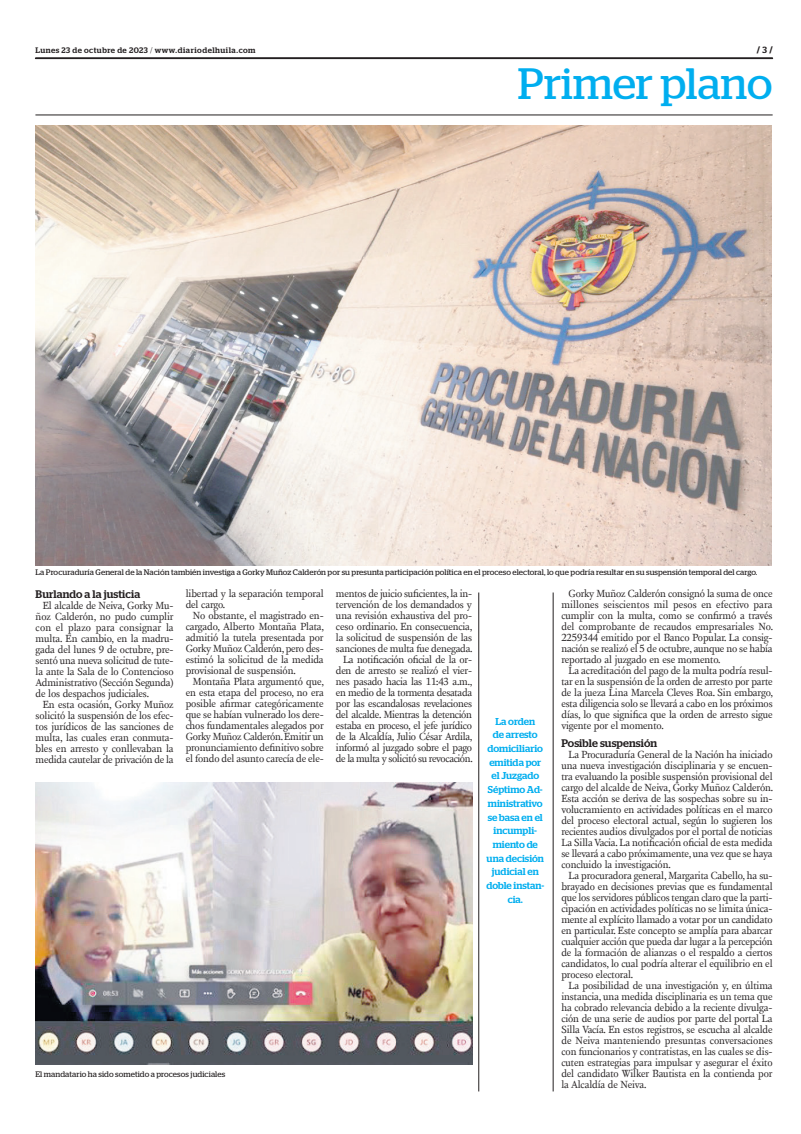
<style>
.page{position:relative;width:801px;height:1134px;background:#fff}
.page>*{position:absolute;margin:0;border:0;box-sizing:border-box;transform-origin:0 0}
.t1{font:43.9px "Stag";color:#00aeef}
.t2{font:500 11px "Stag";letter-spacing:.01em;color:#231f20}
.t3{font:10.6px/11px "New Fournier BP";letter-spacing:-.02em;color:#231f20;text-align:justify}
.t4{font:500 10px/13.7px "Stag";color:#00aeef;text-align:center}
.t5{font:700 9px "Stag";color:#231f20}
.t6{font:8px "Stag";letter-spacing:.01em;color:#231f20}
.t7{font:500 8px "Stag";letter-spacing:.06em;color:#231f20}
.s1{font-weight:300}
.s2{font-weight:500}
</style>
<div class="page">
<svg style="left:35px;top:58px;width:738px;height:1px"></svg>
<hr style="left:35px;top:115px;width:737px;height:1px;background:#231f20">
<img style="left:36px;top:782px;width:436px;height:282px">
<img style="left:36px;top:125px;width:735px;height:440px">
<hr style="left:478px;top:592px;width:1px;height:499px;background:#231f20">
<hr style="left:553px;top:592px;width:1px;height:499px;background:#231f20">
<p class="t7" style="left:35px;top:45px;width:222px">Lunes 23 de octubre de 2023 <span class="s1">/</span> www.diariodelhuila.com</p>
<p class="t5" style="left:757px;top:45px;width:17px">/ <span class="s2">3</span> /</p>
<h1 class="t1" style="left:518px;top:59px;width:256px">Primer plano</h1>
<p class="t6" style="left:35px;top:567px;width:723px">La Procuraduría General de la Nación también investiga a Gorky Muñoz Calderón por su presunta participación política en el proceso electoral, lo que podría resultar en su suspensión temporal del cargo.</p>
<p class="t2" style="left:36px;top:588px;width:106px">Burlando a la justicia</p>
<p class="t3" style="left:36px;top:600px;width:140px;text-indent:7px">El alcalde de Neiva, Gorky Mu&shy;ñoz Calderón, no pudo cumplir con el plazo para consignar la multa. En cambio, en la madru&shy;gada del lunes 9 de octubre, pre&shy;sentó una nueva solicitud de tute&shy;la ante la Sala de lo Contencioso Administrativo (Sección Segunda) de los despachos judiciales.</p>
<p class="t3" style="left:36px;top:699px;width:140px;text-indent:7px">En esta ocasión, Gorky Muñoz solicitó la suspensión de los efec&shy;tos jurídicos de las sanciones de multa, las cuales eran conmuta&shy;bles en arresto y conllevaban la medida cautelar de privación de la</p>
<p class="t3" style="left:186px;top:588px;width:139px">libertad y la separación temporal del cargo.</p>
<p class="t3" style="left:186px;top:610px;width:140px;text-indent:7px">No obstante, el magistrado en&shy;cargado, Alberto Montaña Plata, admitió la tutela presentada por Gorky Muñoz Calderón, pero des&shy;estimó la solicitud de la medida provisional de suspensión.</p>
<p class="t3" style="left:186px;top:676px;width:140px;text-indent:7px">Montaña Plata argumentó que, en esta etapa del proceso, no era posible afirmar categóricamente que se habían vulnerado los dere&shy;chos fundamentales alegados por Gorky Muñoz Calderón. Emitir un pronunciamiento definitivo sobre el fondo del asunto carecía de ele-</p>
<p class="t6" style="left:35px;top:1069px;width:191px">El mandatario ha sido sometido a procesos judiciales</p>
<p class="t3" style="left:336px;top:588px;width:138px;text-align:right">mentos de juicio suficientes, la in&shy;tervención de los demandados y una revisión exhaustiva del pro&shy;ceso ordinario. En consecuencia, la solicitud de suspensión de las sanciones de multa fue denegada.<br>La notificación oficial de la or&shy;den de arresto se realizó el vier&shy;nes pasado hacia las 11:43 a.m., en medio de la tormenta desatada por las escandalosas revelaciones del alcalde. Mientras la detención estaba en proceso, el jefe jurídico de la Alcaldía, Julio César Ardila, informó al juzgado sobre el pago de la multa y solicitó su revocación.</p>
<p class="t3" style="left:561px;top:588px;width:213px;text-indent:7px">Gorky Muñoz Calderón consignó la suma de once millones seiscientos mil pesos en efectivo para cumplir con la multa, como se confirmó a través del comprobante de recaudos empresariales No.<br>2259344 emitido por el Banco Popular. La consig&shy;nación se realizó el 5 de octubre, aunque no se había reportado al juzgado en ese momento.</p>
<p class="t3" style="left:561px;top:665px;width:213px;text-indent:7px">La acreditación del pago de la multa podría resul&shy;tar en la suspensión de la orden de arresto por parte de la jueza Lina Marcela Cleves Roa. Sin embargo, esta diligencia solo se llevará a cabo en los próximos días, lo que significa que la orden de arresto sigue vigente por el momento.</p>
<p class="t2" style="left:561px;top:736px;width:97px">Posible suspensión</p>
<p class="t3" style="left:561px;top:749px;width:213px;text-indent:7px">La Procuraduría General de la Nación ha iniciado una nueva investigación disciplinaria y se encuen&shy;tra evaluando la posible suspensión provisional del cargo del alcalde de Neiva, Gorky Muñoz Calderón.<br>Esta acción se deriva de las sospechas sobre su in&shy;volucramiento en actividades políticas en el marco del proceso electoral actual, según lo sugieren los recientes audios divulgados por el portal de noticias La Silla Vacia. La notificación oficial de esta medida se llevará a cabo próximamente, una vez que se haya concluido la investigación.</p>
<p class="t3" style="left:561px;top:870px;width:213px;text-indent:7px">La procuradora general, Margarita Cabello, ha su&shy;brayado en decisiones previas que es fundamental que los servidores públicos tengan claro que la parti&shy;cipación en actividades políticas no se limita única&shy;mente al explícito llamado a votar por un candidato en particular. Este concepto se amplía para abarcar cualquier acción que pueda dar lugar a la percepción de la formación de alianzas o el respaldo a ciertos candidatos, lo cual podría alterar el equilibrio en el proceso electoral.</p>
<p class="t3" style="left:561px;top:980px;width:213px;text-indent:7px">La posibilidad de una investigación y, en última instancia, una medida disciplinaria es un tema que ha cobrado relevancia debido a la reciente divulga&shy;ción de una serie de audios por parte del portal La Silla Vacía. En estos registros, se escucha al alcalde de Neiva manteniendo presuntas conversaciones con funcionarios y contratistas, en las cuales se dis&shy;cuten estrategias para impulsar y asegurar el éxito del candidato Wilker Bautista en la contienda por la Alcaldía de Neiva.</p>
<p class="t4" style="left:486px;top:714px;width:59px">La orden<br>de arresto domiciliario emitida por el Juzgado<br>Séptimo Ad&shy;ministrativo se basa en el incumpli&shy;miento de una decisión judicial en doble instan&shy;cia.</p>
</div>
